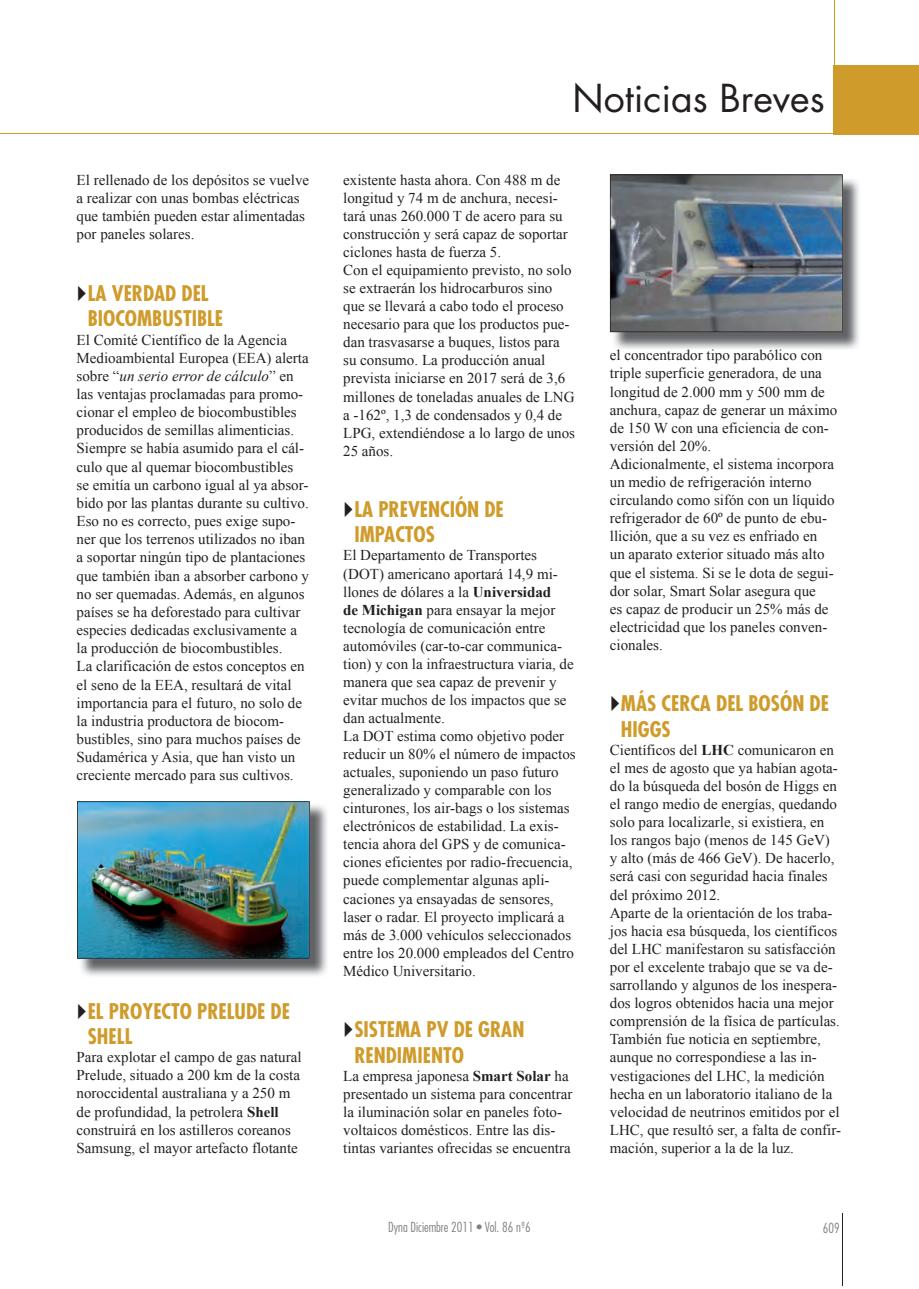
<style>
.page{position:relative;width:919px;height:1289px;background:#fff}
.page>*{position:absolute;margin:0;border:0;box-sizing:border-box;transform-origin:0 0}
.t1{font:37.5px "Futura";color:#231f20}
.t2{font:700 condensed 21px/25.3px "Futura";color:#cf9b2a}
.t3{font:15px/18.1px "Times New Roman";color:#231f20}
.t4{font:300 condensed 13.5px "Futura";color:#808285}
.s1{font-style:italic}
.s2{font-weight:700}
</style>
<div class="page">
<hr style="left:833px;top:0;width:1px;height:134px;background:#cf9b2a">
<hr style="left:842px;top:1213px;width:1px;height:72px;background:#231f20">
<hr style="left:13px;top:134px;width:905px;height:1px;background:#cf9b2a">
<div style="left:833px;top:65px;width:85px;height:69px;background:#cf9b2a"></div>
<img style="left:80px;top:805px;width:247px;height:171px">
<img style="left:77px;top:801px;width:233px;height:157px">
<img style="left:612px;top:177px;width:247px;height:172px">
<img style="left:610px;top:174px;width:232px;height:158px">
<p class="t3" style="left:77px;top:171px;width:234px">El rellenado de los depósitos se vuelve a realizar con unas bombas eléctricas que también pueden estar alimentadas por paneles solares.</p>
<p class="t2" style="left:88px;top:282px;width:137px">LA VERDAD DEL<br>BIOCOMBUSTIBLE</p>
<p class="t3" style="left:77px;top:330px;width:234px">El Comité Científico de la Agencia Medioambiental Europea (EEA) alerta sobre “<span class="s1">un serio error de cálculo</span>” en las ventajas proclamadas para promo&shy;cionar el empleo de biocombustibles producidos de semillas alimenticias.<br>Siempre se había asumido para el cál&shy;culo que al quemar biocombustibles se emitía un carbono igual al ya absor&shy;bido por las plantas durante su cultivo.<br>Eso no es correcto, pues exige supo&shy;ner que los terrenos utilizados no iban a soportar ningún tipo de plantaciones que también iban a absorber carbono y no ser quemadas. Además, en algunos países se ha deforestado para cultivar especies dedicadas exclusivamente a la producción de biocombustibles.<br>La clarificación de estos conceptos en el seno de la EEA, resultará de vital importancia para el futuro, no solo de la industria productora de biocom&shy;bustibles, sino para muchos países de Sudamérica y Asia, que han visto un creciente mercado para sus cultivos.</p>
<p class="t2" style="left:88px;top:999px;width:204px">EL PROYECTO PRELUDE DE<br>SHELL</p>
<p class="t3" style="left:77px;top:1047px;width:226px">Para explotar el campo de gas natural Prelude, situado a 200 km de la costa noroccidental australiana y a 250 m de profundidad, la petrolera <span class="s2">Shell </span>construirá en los astilleros coreanos Samsung, el mayor artefacto flotante</p>
<p class="t1" style="left:572px;top:80px;width:254px">Noticias Breves</p>
<p class="t3" style="left:343px;top:171px;width:233px">existente hasta ahora. Con 488 m de longitud y 74 m de anchura, necesi&shy;tará unas 260.000 T de acero para su construcción y será capaz de soportar ciclones hasta de fuerza 5.<br>Con el equipamiento previsto, no solo se extraerán los hidrocarburos sino que se llevará a cabo todo el proceso necesario para que los productos pue&shy;dan trasvasarse a buques, listos para su consumo. La producción anual prevista iniciarse en 2017 será de 3,6 millones de toneladas anuales de LNG a -162º, 1,3 de condensados y 0,4 de LPG, extendiéndose a lo largo de unos 25 años.</p>
<p class="t2" style="left:354px;top:498px;width:151px">LA PREVENCIÓN DE<br>IMPACTOS</p>
<p class="t3" style="left:343px;top:546px;width:234px">El Departamento de Transportes (DOT) americano aportará 14,9 mi&shy;llones de dólares a la <span class="s2">Universidad<br>de Michigan</span> para ensayar la mejor tecnología de comunicación entre automóviles (car-to-car communica&shy;tion) y con la infraestructura viaria, de manera que sea capaz de prevenir y evitar muchos de los impactos que se dan actualmente.<br>La DOT estima como objetivo poder reducir un 80% el número de impactos actuales, suponiendo un paso futuro generalizado y comparable con los cinturones, los air-bags o los sistemas electrónicos de estabilidad. La exis&shy;tencia ahora del GPS y de comunica&shy;ciones eficientes por radio-frecuencia, puede complementar algunas apli&shy;caciones ya ensayadas de sensores, laser o radar. El proyecto implicará a más de 3.000 vehículos seleccionados entre los 20.000 empleados del Centro Médico Universitario.</p>
<p class="t2" style="left:354px;top:1018px;width:171px">SISTEMA PV DE GRAN<br>RENDIMIENTO</p>
<p class="t3" style="left:343px;top:1066px;width:231px">La empresa japonesa <span class="s2">Smart Solar</span> ha presentado un sistema para concentrar la iluminación solar en paneles foto&shy;voltaicos domésticos. Entre las dis&shy;tintas variantes ofrecidas se encuentra</p>
<p class="t3" style="left:609px;top:346px;width:229px">e concentra or t po parabólico con triple superficie generadora, de una longitud de 2.000 mm y 500 mm de anchura, capaz de generar un máximo de 150 W con una eficiencia de con&shy;versión del 20%.<br>Adicionalmente, el sistema incorpora un medio de refrigeración interno circulando como sifón con un líquido refrigerador de 60º de punto de ebu&shy;llición, que a su vez es enfriado en<br>un aparato exterior situado más alto que el sistema. Si se le dota de segui&shy;dor solar, Smart Solar asegura que<br>es capaz de producir un 25% más de electricidad que los paneles conven&shy;cionales.</p>
<p class="t3" style="left:616px;top:346px;width:6px">l</p>
<p class="t3" style="left:682px;top:346px;width:9px">d</p>
<p class="t3" style="left:710px;top:346px;width:6px">i</p>
<p class="t2" style="left:621px;top:693px;width:209px">MÁS CERCA DEL BOSÓN DE<br>HIGGS</p>
<p class="t3" style="left:609px;top:740px;width:233px">Científicos del <span class="s2">LHC</span> comunicaron en el mes de agosto que ya habían agota&shy;do la búsqueda del bosón de Higgs en el rango medio de energías, quedando solo para localizarle, si existiera, en los rangos bajo (menos de 145 GeV) y alto (más de 466 GeV). De hacerlo, será casi con seguridad hacia finales del próximo 2012.<br>Aparte de la orientación de los traba&shy;jos hacia esa búsqueda, los científicos del LHC manifestaron su satisfacción por el excelente trabajo que se va de&shy;sarrollando y algunos de los inespera&shy;dos logros obtenidos hacia una mejor comprensión de la física de partículas.<br>También fue noticia en septiembre, aunque no correspondiese a las in&shy;vestigaciones del LHC, la medición hecha en un laboratorio italiano de la velocidad de neutrinos emitidos por el LHC, que resultó ser, a falta de confir&shy;mación, superior a la de la luz.</p>
<p class="t4" style="left:388px;top:1221px;width:144px">Dyna Diciembre 2011 • Vol. 86 nº6</p>
<p class="t4" style="left:822px;top:1222px;width:18px">609</p>
</div>
